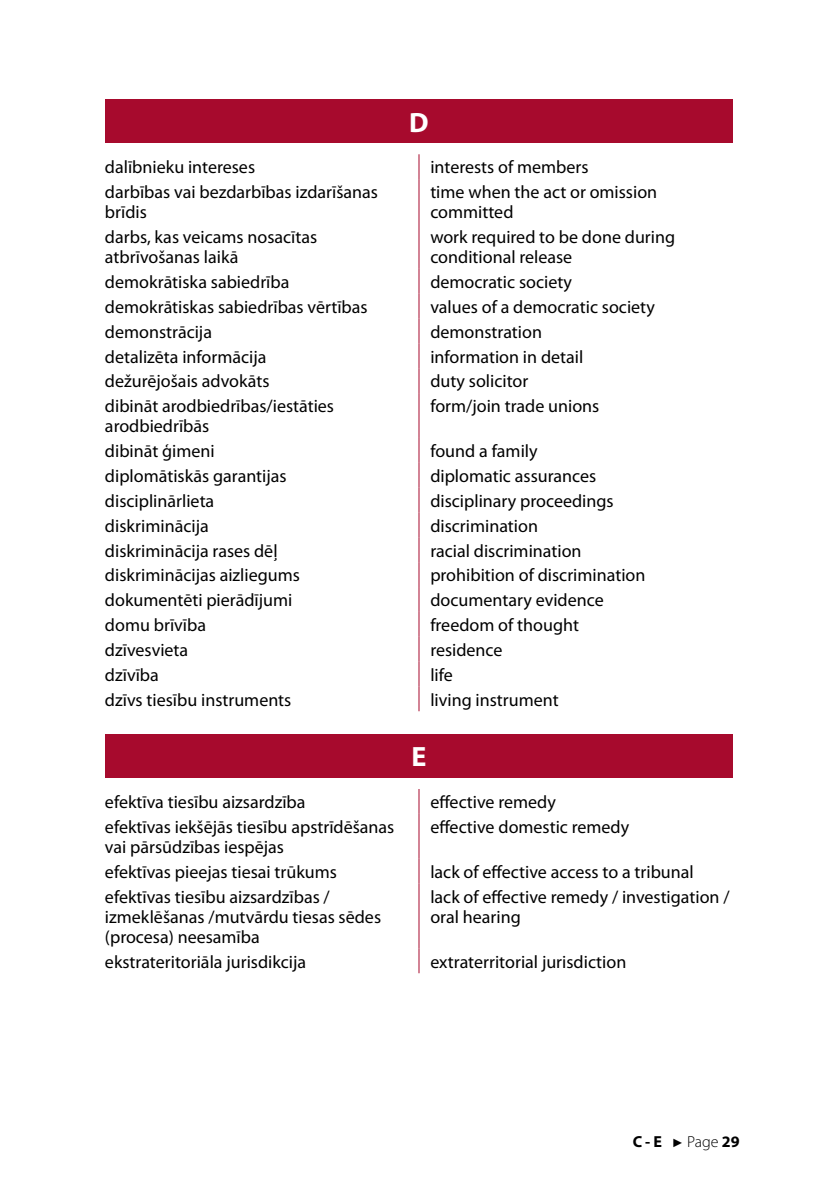
<style>
.page{position:relative;width:840px;height:1191px;background:#fff}
.page>*{position:absolute;margin:0;border:0;box-sizing:border-box;transform-origin:0 0}
.t1{font:700 28px "Myriad Pro";color:#fff}
.t2{font:18px/20px "Myriad Pro";color:#000}
.t3{font:700 16px "Myriad Pro";color:#000}
.s1{font-family:"Arial";font-weight:400;font-size:12px}
.s2{font-weight:300}
</style>
<div class="page">
<div style="left:105px;top:99px;width:627px;height:44px;background:#a70a2d"></div>
<svg style="left:418px;top:154px;width:1px;height:25px"></svg>
<hr style="left:418px;top:179px;width:1px;height:45px;background:#a70a2d">
<hr style="left:418px;top:224px;width:1px;height:45px;background:#a70a2d">
<svg style="left:418px;top:269px;width:1px;height:124px"></svg>
<hr style="left:418px;top:393px;width:1px;height:45px;background:#a70a2d">
<svg style="left:418px;top:438px;width:1px;height:273px"></svg>
<div style="left:105px;top:734px;width:627px;height:43px;background:#a70a2d"></div>
<svg style="left:418px;top:789px;width:1px;height:25px"></svg>
<hr style="left:418px;top:814px;width:1px;height:44px;background:#a70a2d">
<svg style="left:418px;top:858px;width:1px;height:25px"></svg>
<hr style="left:418px;top:883px;width:1px;height:65px;background:#a70a2d">
<svg style="left:418px;top:948px;width:1px;height:25px"></svg>
<h1 class="t1" style="left:409px;top:104px;width:21px">D</h1>
<p class="t2" style="left:105px;top:157px;width:151px">dalībnieku intereses</p>
<p class="t2" style="left:430px;top:157px;width:160px">interests of members</p>
<p class="t2" style="left:105px;top:182px;width:274px">darbības vai bezdarbības izdarīšanas brīdis</p>
<p class="t2" style="left:430px;top:182px;width:228px">time when the act or omission committed</p>
<p class="t2" style="left:105px;top:227px;width:214px">darbs, kas veicams nosacītas atbrīvošanas laikā</p>
<p class="t2" style="left:430px;top:227px;width:246px">work required to be done during conditional release</p>
<p class="t2" style="left:105px;top:272px;width:186px">demokrātiska sabiedrība</p>
<p class="t2" style="left:430px;top:272px;width:143px">democratic society</p>
<p class="t2" style="left:105px;top:296px;width:264px">demokrātiskas sabiedrības vērtības</p>
<p class="t2" style="left:430px;top:296px;width:226px">values of a democratic society</p>
<p class="t2" style="left:105px;top:321px;width:108px">demonstrācija</p>
<p class="t2" style="left:430px;top:321px;width:113px">demonstration</p>
<p class="t2" style="left:105px;top:346px;width:163px">detalizēta informācija</p>
<p class="t2" style="left:430px;top:346px;width:154px">information in detail</p>
<p class="t2" style="left:105px;top:371px;width:166px">dežurējošais advokāts</p>
<p class="t2" style="left:430px;top:371px;width:99px">duty solicitor</p>
<p class="t2" style="left:105px;top:396px;width:230px">dibināt arodbiedrības/iestāties arodbiedrībās</p>
<p class="t2" style="left:430px;top:396px;width:170px">form/join trade unions</p>
<p class="t2" style="left:105px;top:441px;width:111px">dibināt ģimeni</p>
<p class="t2" style="left:430px;top:441px;width:109px">found a family</p>
<p class="t2" style="left:105px;top:465px;width:183px">diplomātiskās garantijas</p>
<p class="t2" style="left:430px;top:465px;width:167px">diplomatic assurances</p>
<p class="t2" style="left:105px;top:490px;width:111px">disciplinārlieta</p>
<p class="t2" style="left:430px;top:490px;width:185px">disciplinary proceedings</p>
<p class="t2" style="left:105px;top:515px;width:105px">diskriminācija</p>
<p class="t2" style="left:430px;top:515px;width:109px">discrimination</p>
<p class="t2" style="left:105px;top:540px;width:174px">diskriminācija rases dēļ</p>
<p class="t2" style="left:430px;top:540px;width:153px">racial discrimination</p>
<p class="t2" style="left:105px;top:565px;width:196px">diskriminācijas aizliegums</p>
<p class="t2" style="left:430px;top:565px;width:216px">prohibition of discrimination</p>
<p class="t2" style="left:105px;top:590px;width:189px">dokumentēti pierādījumi</p>
<p class="t2" style="left:430px;top:590px;width:175px">documentary evidence</p>
<p class="t2" style="left:105px;top:615px;width:102px">domu brīvība</p>
<p class="t2" style="left:430px;top:615px;width:150px">freedom of thought</p>
<p class="t2" style="left:105px;top:639px;width:85px">dzīvesvieta</p>
<p class="t2" style="left:430px;top:639px;width:74px">residence</p>
<p class="t2" style="left:105px;top:664px;width:55px">dzīvība</p>
<p class="t2" style="left:430px;top:664px;width:24px">life</p>
<p class="t2" style="left:105px;top:689px;width:188px">dzīvs tiesību instruments</p>
<p class="t2" style="left:430px;top:689px;width:130px">living instrument</p>
<h1 class="t1" style="left:411px;top:738px;width:16px">E</h1>
<p class="t2" style="left:105px;top:792px;width:202px">efektīva tiesību aizsardzība</p>
<p class="t2" style="left:430px;top:792px;width:127px">effective remedy</p>
<p class="t2" style="left:105px;top:816px;width:291px">efektīvas iekšējās tiesību apstrīdēšanas vai pārsūdzības iespējas</p>
<p class="t2" style="left:430px;top:816px;width:200px">effective domestic remedy</p>
<p class="t2" style="left:105px;top:861px;width:233px">efektīvas pieejas tiesai trūkums</p>
<p class="t2" style="left:430px;top:861px;width:265px">lack of effective access to a tribunal</p>
<p class="t2" style="left:105px;top:886px;width:277px">efektīvas tiesību aizsardzības / izmeklēšanas /mutvārdu tiesas sēdes (procesa) neesamība</p>
<p class="t2" style="left:430px;top:886px;width:300px">lack of effective remedy / investigation / oral hearing</p>
<p class="t2" style="left:105px;top:951px;width:203px">ekstrateritoriāla jurisdikcija</p>
<p class="t2" style="left:430px;top:951px;width:197px">extraterritorial jurisdiction</p>
<p class="t3" style="left:632px;top:1131px;width:108px">C - E <span class="s1">►</span> <span class="s2">Page</span> 29</p>
</div>
